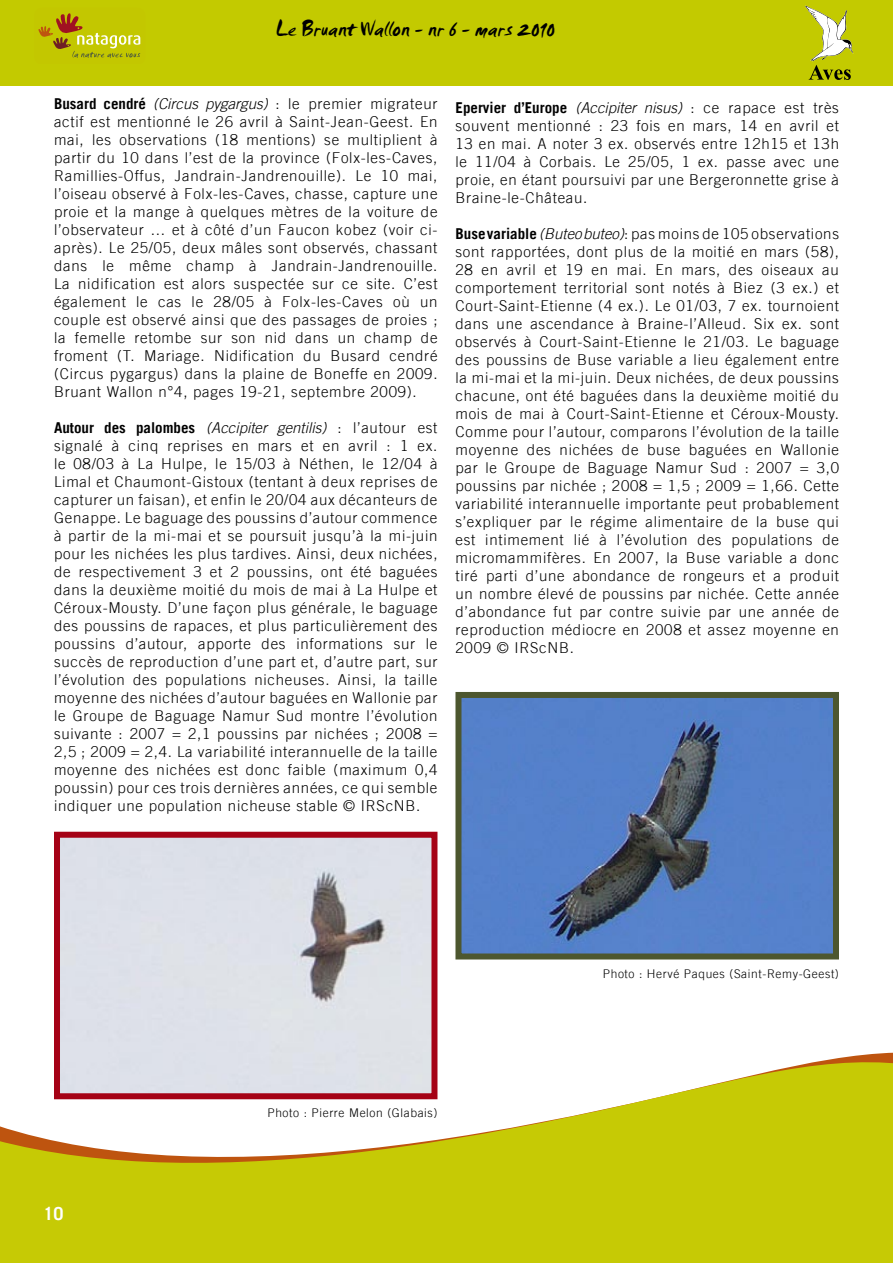
<style>
.page{position:relative;width:893px;height:1263px;background:#fff}
.page>*{position:absolute;margin:0;border:0;box-sizing:border-box;transform-origin:0 0}
.t1{font:22.5px "Smudger Plain";color:#000}
.t2{font:700 18px "Trade Gothic";color:#fff}
.t3{font:300 15px/18px "Trade Gothic";letter-spacing:.05em;color:#000;text-align:justify}
.t4{font:300 12px "Trade Gothic";letter-spacing:.05em;color:#000}
.s1{font-weight:700}
.s2{font-style:italic}
</style>
<div class="page">
<div style="left:0;top:0;width:893px;height:85px;background:#c3ca00"></div>
<svg style="left:38px;top:13px;width:103px;height:45px"></svg>
<svg style="left:0;top:1059px;width:893px;height:116px;fill:#c6ca0b"></svg>
<div style="left:0;top:1175px;width:893px;height:88px;background:#c6ca05"></div>
<svg style="left:805px;top:6px;width:48px;height:74px"></svg>
<div style="left:61px;top:839px;width:369px;height:253px;background:#dee1e9"></div>
<div style="left:54px;top:832px;width:383px;height:267px;border:6px solid #a50216"></div>
<img style="left:462px;top:699px;width:370px;height:253px">
<div style="left:455px;top:692px;width:384px;height:267px;border:6px solid #4d572f"></div>
<h1 class="t1" style="left:276px;top:15px;width:281px">Le Bruant Wallon - nr 6 - mars 2010</h1>
<p class="t3" style="left:54px;top:94px;width:385px"><span class="s1">Busard cendré</span> <span class="s2">(Circus pygargus)</span> : le premier migrateur actif est mentionné le 26 avril à Saint-Jean-Geest. En mai, les observations (18 mentions) se multiplient à partir du 10 dans l’est de la province (Folx-les-Caves, Ramillies-Offus, Jandrain-Jandrenouille). Le 10 mai, l’oiseau observé à Folx-les-Caves, chasse, capture une proie et la mange à quelques mètres de la voiture de l’observateur … et à côté d’un Faucon kobez (voir ci&shy;après). Le 25/05, deux mâles sont observés, chassant dans le même champ à Jandrain-Jandrenouille.<br>La nidification est alors suspectée sur ce site. C’est également le cas le 28/05 à Folx-les-Caves où un couple est observé ainsi que des passages de proies ; la femelle retombe sur son nid dans un champ de froment (T. Mariage. Nidification du Busard cendré (Circus pygargus) dans la plaine de Boneffe en 2009.<br>Bruant Wallon n°4, pages 19-21, septembre 2009).</p>
<p class="t3" style="left:54px;top:418px;width:385px"><span class="s1">Autour des palombes</span> <span class="s2">(Accipiter gentilis)</span> : l’autour est signalé à cinq reprises en mars et en avril : 1 ex. le 08/03 à La Hulpe, le 15/03 à Néthen, le 12/04 à Limal et Chaumont-Gistoux (tentant à deux reprises de capturer un faisan), et enfin le 20/04 aux décanteurs de Genappe. Le baguage des poussins d’autour commence à partir de la mi-mai et se poursuit jusqu’à la mi-juin pour les nichées les plus tardives. Ainsi, deux nichées, de respectivement 3 et 2 poussins, ont été baguées dans la deuxième moitié du mois de mai à La Hulpe et Céroux-Mousty. D’une façon plus générale, le baguage des poussins de rapaces, et plus particulièrement des poussins d’autour, apporte des informations sur le succès de reproduction d’une part et, d’autre part, sur l’évolution des populations nicheuses. Ainsi, la taille moyenne des nichées d’autour baguées en Wallonie par le Groupe de Baguage Namur Sud montre l’évolution suivante : 2007 = 2,1 poussins par nichées ; 2008 = 2,5 ; 2009 = 2,4. La variabilité interannuelle de la taille moyenne des nichées est donc faible (maximum 0,4 poussin) pour ces trois dernières années, ce qui semble indiquer une population nicheuse stable © IRScNB.</p>
<p class="t3" style="left:455px;top:98px;width:385px"><span class="s1">Epervier d’Europe</span> <span class="s2">(Accipiter nisus)</span> : ce rapace est très souvent mentionné : 23 fois en mars, 14 en avril et 13 en mai. A noter 3 ex. observés entre 12h15 et 13h le 11/04 à Corbais. Le 25/05, 1 ex. passe avec une proie, en étant poursuivi par une Bergeronnette grise à Braine-le-Château.</p>
<p class="t3" style="left:455px;top:224px;width:385px"><span class="s1">Buse variable</span> <span class="s2">(Buteo buteo)</span>: pas moins de 105 observations sont rapportées, dont plus de la moitié en mars (58), 28 en avril et 19 en mai. En mars, des oiseaux au comportement territorial sont notés à Biez (3 ex.) et Court-Saint-Etienne (4 ex.). Le 01/03, 7 ex. tournoient dans une ascendance à Braine-l’Alleud. Six ex. sont observés à Court-Saint-Etienne le 21/03. Le baguage des poussins de Buse variable a lieu également entre la mi-mai et la mi-juin. Deux nichées, de deux poussins chacune, ont été baguées dans la deuxième moitié du mois de mai à Court-Saint-Etienne et Céroux-Mousty.<br>Comme pour l’autour, comparons l’évolution de la taille moyenne des nichées de buse baguées en Wallonie par le Groupe de Baguage Namur Sud : 2007 = 3,0 poussins par nichée ; 2008 = 1,5 ; 2009 = 1,66. Cette variabilité interannuelle importante peut probablement s’expliquer par le régime alimentaire de la buse qui est intimement lié à l’évolution des populations de micromammifères. En 2007, la Buse variable a donc tiré parti d’une abondance de rongeurs et a produit un nombre élevé de poussins par nichée. Cette année d’abondance fut par contre suivie par une année de reproduction médiocre en 2008 et assez moyenne en 2009 © IRScNB.</p>
<p class="t2" style="left:44px;top:1202px;width:22px">10</p>
<p class="t4" style="left:267px;top:1106px;width:172px">Photo : Pierre Melon (Glabais)</p>
<p class="t4" style="left:603px;top:966px;width:238px">Photo : Hervé Paques (Saint-Remy-Geest)</p>
</div>
